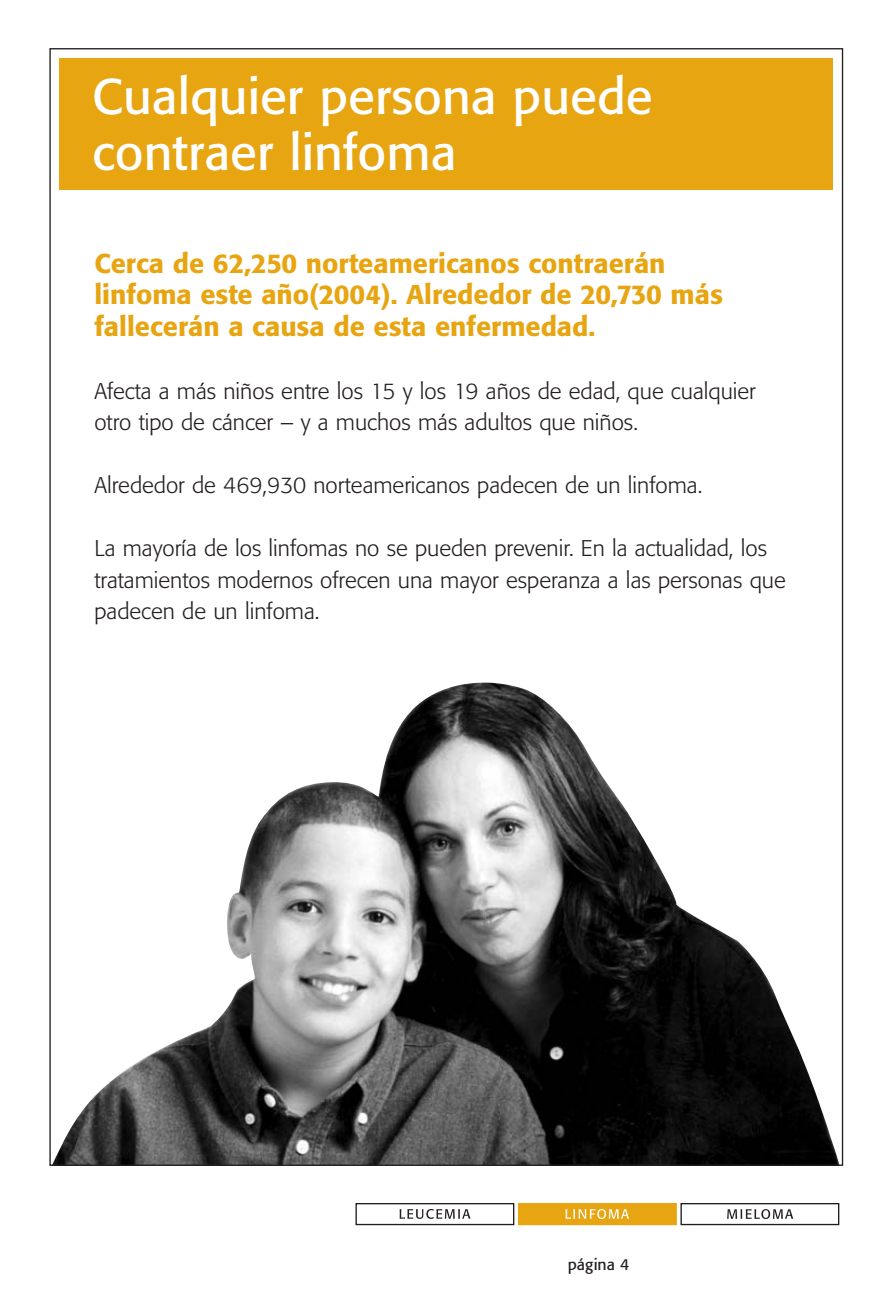
<style>
.page{position:relative;width:891px;height:1296px;background:#fff}
.page>*{position:absolute;margin:0;border:0;box-sizing:border-box;transform-origin:0 0}
.t1{font:49.5px/56.2px "Formata";color:#fff}
.t2{font:500 27px/31.5px "Formata";color:#e7a512}
.t3{font:300 22.5px/31.5px "Formata";color:#231f20}
.t4{font:15.75px "Formata";color:#231f20}
</style>
<div class="page">
<div style="left:59px;top:58px;width:774px;height:132px;background:#e7a512"></div>
<div style="left:356px;top:1203px;width:158px;height:22px;border:1px solid #231f20"></div>
<div style="left:519px;top:1204px;width:157px;height:21px;background:#e7a512"></div>
<div style="left:518px;top:1203px;width:159px;height:22px;border:1px solid #e7a512"></div>
<div style="left:680px;top:1203px;width:159px;height:22px;border:1px solid #231f20"></div>
<svg style="left:400px;top:1209px;width:70px;height:10px"></svg>
<svg style="left:727px;top:1209px;width:66px;height:10px"></svg>
<svg style="left:566px;top:1209px;width:63px;height:10px"></svg>
<img style="left:52px;top:682px;width:787px;height:482px">
<h1 class="t1" style="left:92px;top:73px;width:562px">Cualquier persona puede contraer linfoma</h1>
<p class="t2" style="left:94px;top:250px;width:630px">Cerca de 62,250 norteamericanos contraerán linfoma este año(2004). Alrededor de 20,730 más fallecerán a causa de esta enfermedad.</p>
<p class="t3" style="left:94px;top:377px;width:663px">Afecta a más niños entre los 15 y los 19 años de edad, que cualquier otro tipo de cáncer – y a muchos más adultos que niños.</p>
<p class="t3" style="left:94px;top:471px;width:610px">Alrededor de 469,930 norteamericanos padecen de un linfoma.</p>
<p class="t3" style="left:94px;top:534px;width:693px">La mayoría de los linfomas no se pueden prevenir. En la actualidad, los tratamientos modernos ofrecen una mayor esperanza a las personas que padecen de un linfoma.</p>
<p class="t4" style="left:568px;top:1258px;width:63px">página 4</p>
</div>
